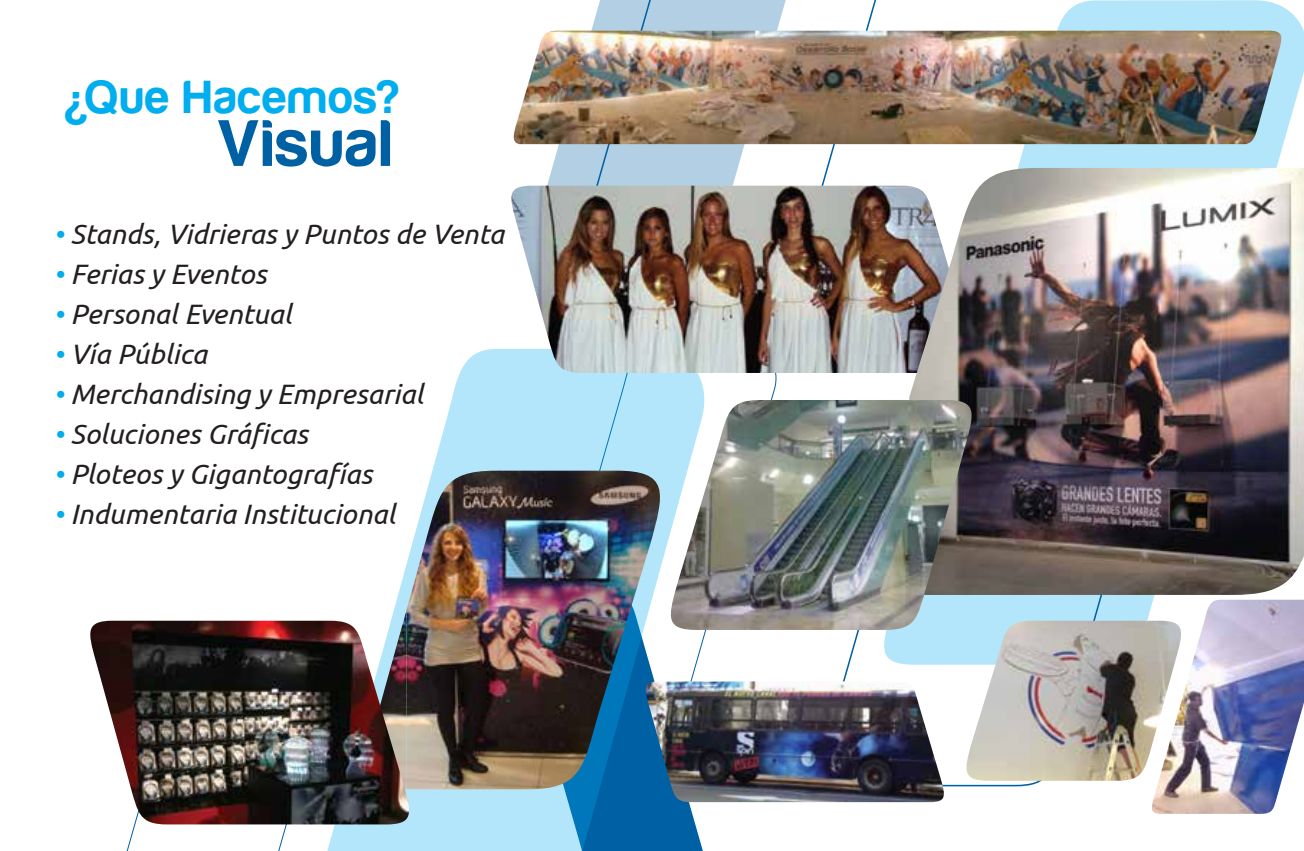
<style>
.page{position:relative;width:1304px;height:851px;background:#fff}
.page>*{position:absolute;margin:0;border:0;box-sizing:border-box;transform-origin:0 0}
.t1{font:700 68px "Harabara";letter-spacing:.045em;color:#0060a4}
.t2{font:700 48px "Harabara";letter-spacing:.045em;color:#00aeef}
.t3{font:italic 28px "Ubuntu";letter-spacing:-.005em;color:#231f20}
.s1{color:#00aeef}
</style>
<div class="page">
<svg style="left:323px;top:349px;width:381px;height:501px;fill:#b3e6fa"></svg>
<svg style="left:538px;top:30px;width:24px;height:156px"></svg>
<svg style="left:562px;top:0;width:322px;height:186px"></svg>
<img style="left:507px;top:186px;width:308px;height:187px">
<svg style="left:884px;top:0;width:420px;height:168px;fill:#b3e6fa"></svg>
<img style="left:815px;top:185px;width:340px;height:602px">
<svg style="left:127px;top:824px;width:196px;height:26px"></svg>
<img style="left:909px;top:168px;width:395px;height:427px">
<img style="left:406px;top:470px;width:257px;height:319px">
<img style="left:358px;top:610px;width:48px;height:10px">
<img style="left:513px;top:31px;width:771px;height:113px">
<img style="left:962px;top:620px;width:188px;height:160px">
<img style="left:90px;top:620px;width:319px;height:204px">
<img style="left:644px;top:681px;width:303px;height:121px">
<img style="left:665px;top:400px;width:312px;height:230px">
<img style="left:1150px;top:599px;width:154px;height:214px">
<h2 class="t2" style="left:86px;top:72px;width:315px">Que Hacemos?</h2>
<h1 class="t1" style="left:218px;top:108px;width:175px">Visual</h1>
<h2 class="t2" style="left:86px;top:133px;width:23px;rotate:-180deg">?</h2>
<p class="t3" style="left:54px;top:217px;width:452px"><span class="s1">•</span> Stands, Vidrieras y Puntos de Venta</p>
<p class="t3" style="left:54px;top:257px;width:214px"><span class="s1">•</span> Ferias y Eventos</p>
<p class="t3" style="left:54px;top:297px;width:240px"><span class="s1">•</span> Personal Eventual</p>
<p class="t3" style="left:54px;top:337px;width:155px"><span class="s1">•</span> Vía Pública</p>
<p class="t3" style="left:54px;top:377px;width:371px"><span class="s1">•</span> Merchandising y Empresarial</p>
<p class="t3" style="left:54px;top:417px;width:256px"><span class="s1">•</span> Soluciones Gráficas</p>
<p class="t3" style="left:54px;top:457px;width:320px"><span class="s1">•</span> Ploteos y Gigantografías</p>
<p class="t3" style="left:54px;top:497px;width:343px"><span class="s1">•</span> Indumentaria Institucional</p>
</div>
